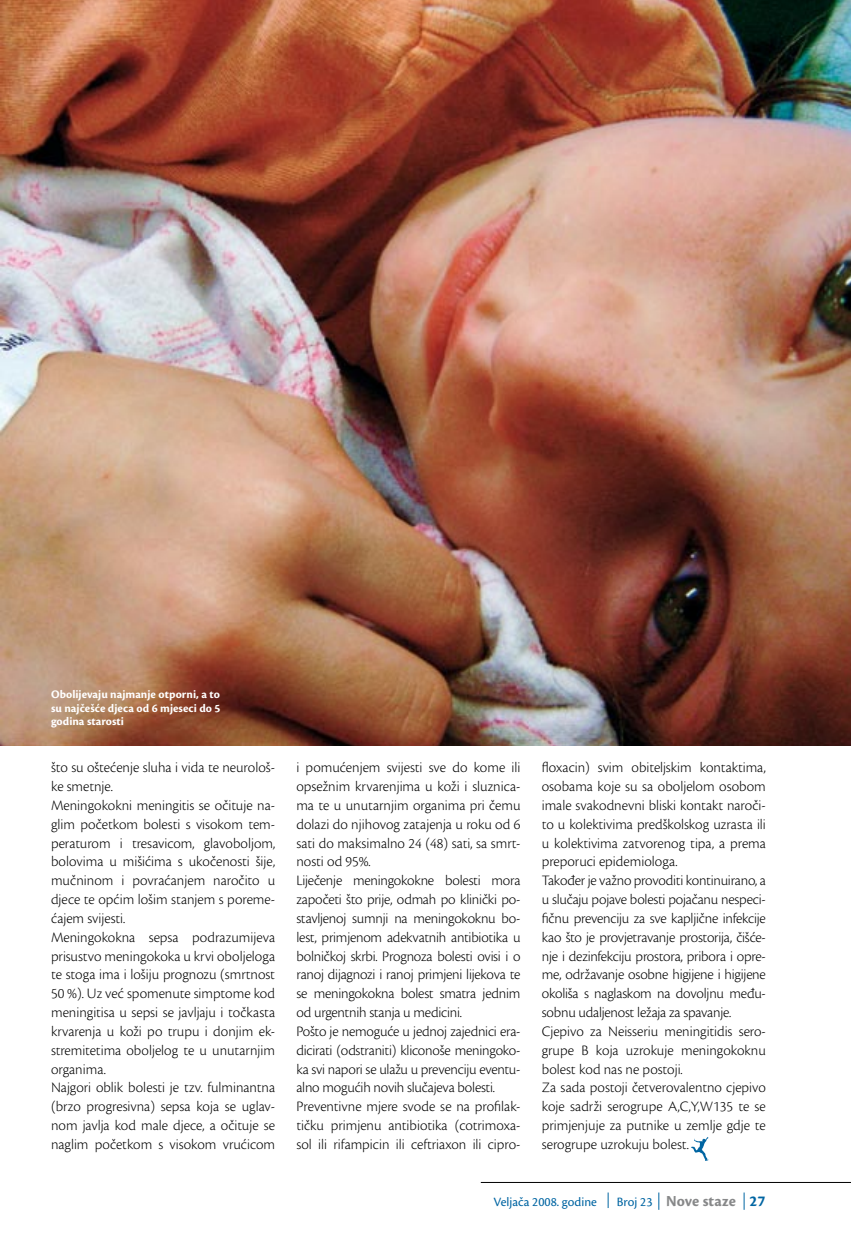
<style>
.page{position:relative;width:851px;height:1234px;background:#fff}
.page>*{position:absolute;margin:0;border:0;box-sizing:border-box;transform-origin:0 0}
.t1{font:700 15.9px "Cronos Pro";letter-spacing:.005em;color:#878889}
.t2{font:300 15px/18.8px "Cronos Pro";letter-spacing:-.005em;color:#000}
.t3{font:13.2px "Cronos Pro";color:#0065a2}
.t4{font:700 12px/13.5px "Cronos Pro";letter-spacing:.005em;color:#fff;text-align:justify}
.s1{font-weight:400;font-size:13.2px;color:#0065a2}
.s2{color:#0065a2}
</style>
<div class="page">
<svg style="left:658px;top:1192px;width:1px;height:17px"></svg>
<svg style="left:607px;top:1192px;width:1px;height:15px"></svg>
<svg style="left:743px;top:1192px;width:1px;height:17px"></svg>
<hr style="left:480px;top:1181px;width:370px;height:1px;background:#000">
<img style="left:0;top:0;width:850px;height:745px">
<svg style="left:691px;top:1137px;width:17px;height:23px"></svg>
<p class="t4" style="left:51px;top:687px;width:171px">Obolijevaju najmanje otporni, a to su najčešće djeca od 6 mjeseci do 5 godina starosti</p>
<p class="t2" style="left:51px;top:758px;width:225px">što su oštećenje sluha i vida te neurološ&shy;ke smetnje.<br>Meningokokni meningitis se očituje na&shy;glim početkom bolesti s visokom tem&shy;peraturom i tresavicom, glavoboljom, bolovima u mišićima s ukočenosti šije, mučninom i povraćanjem naročito u djece te općim lošim stanjem s poreme&shy;ćajem svijesti.<br>Meningokokna sepsa podrazumijeva prisustvo meningokoka u krvi oboljeloga te stoga ima i lošiju prognozu (smrtnost 50 %). Uz već spomenute simptome kod meningitisa u sepsi se javljaju i točkasta krvarenja u koži po trupu i donjim ek&shy;stremitetima oboljelog te u unutarnjim organima.<br>Najgori oblik bolesti je tzv. fulminantna (brzo progresivna) sepsa koja se uglav&shy;nom javlja kod male djece, a očituje se naglim početkom s visokom vrućicom</p>
<p class="t2" style="left:296px;top:758px;width:225px">i pomućenjem svijesti sve do kome ili opsežnim krvarenjima u koži i sluznica&shy;ma te u unutarnjim organima pri čemu dolazi do njihovog zatajenja u roku od 6 sati do maksimalno 24 (48) sati, sa smrt&shy;nosti od 95%.<br>Liječenje meningokokne bolesti mora započeti što prije, odmah po klinički po&shy;stavljenoj sumnji na meningokoknu bo&shy;lest, primjenom adekvatnih antibiotika u bolničkoj skrbi. Prognoza bolesti ovisi i o ranoj dijagnozi i ranoj primjeni lijekova te se meningokokna bolest smatra jednim od urgentnih stanja u medicini.<br>Pošto je nemoguće u jednoj zajednici era&shy;dicirati (odstraniti) kliconoše meningoko&shy;ka svi napori se ulažu u prevenciju eventu&shy;alno mogućih novih slučajeva bolesti.<br>Preventivne mjere svode se na profilak&shy;tičku primjenu antibiotika (cotrimoxa&shy;sol ili rifampicin ili ceftriaxon ili cipro-</p>
<p class="t2" style="left:541px;top:758px;width:225px">floxacin) svim obiteljskim kontaktima, osobama koje su sa oboljelom osobom imale svakodnevni bliski kontakt naroči&shy;to u kolektivima predškolskog uzrasta ili u kolektivima zatvorenog tipa, a prema preporuci epidemiologa.<br>Također je važno provoditi kontinuirano, a u slučaju pojave bolesti pojačanu nespeci&shy;fičnu prevenciju za sve kapljične infekcije kao što je provjetravanje prostorija, čišće&shy;nje i dezinfekciju prostora, pribora i opre&shy;me, održavanje osobne higijene i higijene okoliša s naglaskom na dovoljnu među&shy;sobnu udaljenost ležaja za spavanje.<br>Cjepivo za Neisseriu meningitidis sero&shy;grupe B koja uzrokuje meningokoknu bolest kod nas ne postoji.<br>Za sada postoji četverovalentno cjepivo koje sadrži serogrupe A,C,Y,W135 te se primjenjuje za putnike u zemlje gdje te serogrupe uzrokuju bolest.</p>
<p class="t3" style="left:493px;top:1193px;width:105px">Veljača 2008. godine</p>
<p class="t1" style="left:616px;top:1191px;width:150px"><span class="s1">Broj 23</span> Nove staze <span class="s2">27</span></p>
</div>
